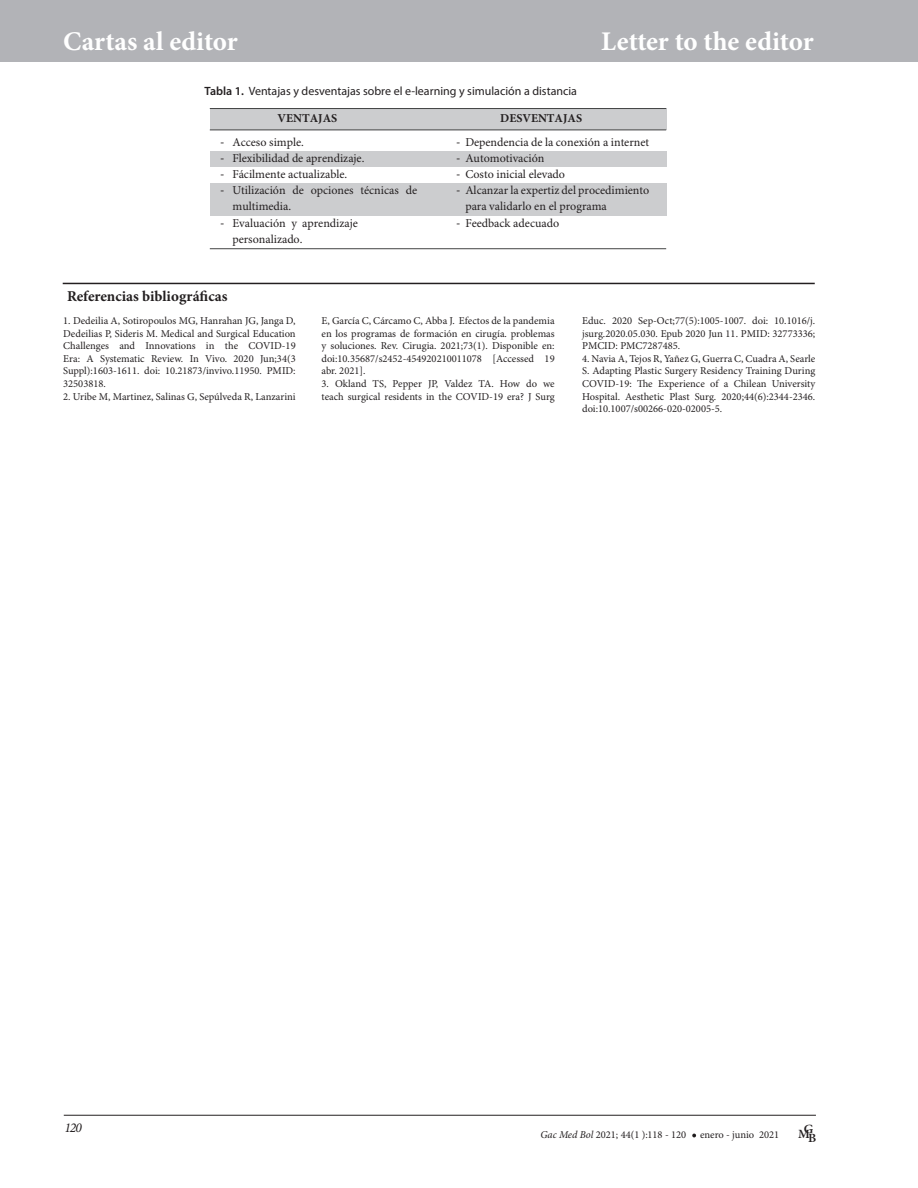
<style>
.page{position:relative;width:918px;height:1188px;background:#fff}
.page>*{position:absolute;margin:0;border:0;box-sizing:border-box;transform-origin:0 0}
.t1{font:700 27px "Minion Pro";color:#fff}
.t2{font:700 15px "Minion Pro";color:#231f20}
.t3{font:italic 13.5px "Minion Pro";color:#231f20}
.t4{font:600 12.6px "Minion Pro";color:#231f20;scale:1.05 1}
.t5{font:12px/16.2px "Minion Pro";color:#231f20}
.t6{font:12px "Myriad Pro";color:#231f20}
.t7{font:700 12px "Minion Pro";color:#231f20}
.t8{font:10.5px/12.6px "Minion Pro";color:#231f20;text-align:justify}
.s1{font-weight:600}
.s2{font-family:"Calibri"}
.s3{font-style:italic}
</style>
<div class="page">
<div style="left:0;top:0;width:918px;height:61px;background:#b2b3b7"></div>
<hr style="left:64px;top:1115px;width:752px;height:1px;background:#231f20">
<svg style="left:692px;top:1134px;width:4px;height:3px"></svg>
<hr style="left:63px;top:283px;width:752px;height:1px;background:#231f20">
<div style="left:210px;top:109px;width:456px;height:21px;background:#cccdcf"></div>
<div style="left:210px;top:151px;width:456px;height:15px;background:#cccdcf"></div>
<div style="left:210px;top:183px;width:456px;height:33px;background:#cccdcf"></div>
<hr style="left:210px;top:108px;width:456px;height:1px;background:#424344">
<hr style="left:210px;top:130px;width:456px;height:1px;background:#424344">
<hr style="left:210px;top:248px;width:456px;height:1px;background:#424344">
<h1 class="t1" style="left:63px;top:22px;width:176px">Cartas al editor</h1>
<h1 class="t1" style="left:601px;top:22px;width:214px">Letter to the editor</h1>
<p class="t6" style="left:205px;top:83px;width:374px"><span class="s1">Tabla 1.</span> Ventajas y desventajas sobre el e-learning y simulación a distancia</p>
<p class="t7" style="left:278px;top:110px;width:61px">VENTAJAS</p>
<p class="t7" style="left:500px;top:110px;width:83px">DESVENTAJAS</p>
<p class="t5" style="left:220px;top:134px;width:85px"><span class="s2">-</span> Acceso simple.</p>
<p class="t5" style="left:220px;top:150px;width:145px"><span class="s2">-</span> Flexibilidad de aprendizaje.</p>
<p class="t5" style="left:220px;top:167px;width:128px"><span class="s2">-</span> Fácilmente actualizable.</p>
<p class="t5" style="left:232px;top:183px;width:186px;text-indent:-12px"><span class="s2">-</span> Utilización de opciones técnicas de multimedia.</p>
<p class="t5" style="left:232px;top:215px;width:127px;text-indent:-12px"><span class="s2">-</span> Evaluación y aprendizaje personalizado.</p>
<p class="t5" style="left:456px;top:134px;width:194px"><span class="s2">-</span> Dependencia de la conexión a internet</p>
<p class="t5" style="left:456px;top:150px;width:90px"><span class="s2">-</span> Automotivación</p>
<p class="t5" style="left:456px;top:167px;width:110px"><span class="s2">-</span> Costo inicial elevado</p>
<p class="t5" style="left:465px;top:183px;width:185px;text-indent:-9px"><span class="s2">-</span> Alcanzar la expertiz del procedimiento para validarlo en el programa</p>
<p class="t5" style="left:456px;top:215px;width:104px"><span class="s2">-</span> Feedback adecuado</p>
<h2 class="t2" style="left:67px;top:286px;width:162px">Referencias bibliográficas</h2>
<p class="t8" style="left:63px;top:315px;width:234px">1. Dedeilia A, Sotiropoulos MG, Hanrahan JG, Janga D, Dedeilias P, Sideris M. Medical and Surgical Education Challenges and Innovations in the COVID-19<br>Era: A Systematic Review. In Vivo. 2020 Jun;34(3<br>Suppl):1603-1611. doi: 10.21873/invivo.11950. PMID:<br>32503818.</p>
<p class="t8" style="left:63px;top:390px;width:234px">2. Uribe M, Martinez, Salinas G, Sepúlveda R, Lanzarini</p>
<p class="t8" style="left:322px;top:315px;width:235px">E, García C, Cárcamo C, Abba J. Efectos de la pandemia en los programas de formación en cirugía. problemas y soluciones. Rev. Cirugia. 2021;73(1). Disponible en: doi:10.35687/s2452-454920210011078 [Accessed 19 abr. 2021].</p>
<p class="t8" style="left:322px;top:378px;width:235px">3. Okland TS, Pepper JP, Valdez TA. How do we teach surgical residents in the COVID-19 era? J Surg</p>
<p class="t8" style="left:582px;top:315px;width:235px">Educ. 2020 Sep-Oct;77(5):1005-1007. doi: 10.1016/j. jsurg.2020.05.030. Epub 2020 Jun 11. PMID: 32773336; PMCID: PMC7287485.</p>
<p class="t8" style="left:582px;top:353px;width:235px">4. Navia A, Tejos R, Yañez G, Guerra C, Cuadra A, Searle S. Adapting Plastic Surgery Residency Training During COVID-19: The Experience of a Chilean University Hospital. Aesthetic Plast Surg. 2020;44(6):2344-2346. doi:10.1007/s00266-020-02005-5.</p>
<p class="t3" style="left:64px;top:1118px;width:19px">120</p>
<p class="t4" style="left:798px;top:1123px;width:16px">MG</p>
<p class="t8" style="left:540px;top:1129px;width:147px"><span class="s3">Gac Med Bol</span> 2021; 44(1 ):118 - 120</p>
<p class="t8" style="left:700px;top:1129px;width:81px">enero - junio 2021</p>
<p class="t4" style="left:808px;top:1130px;width:9px">B</p>
</div>
